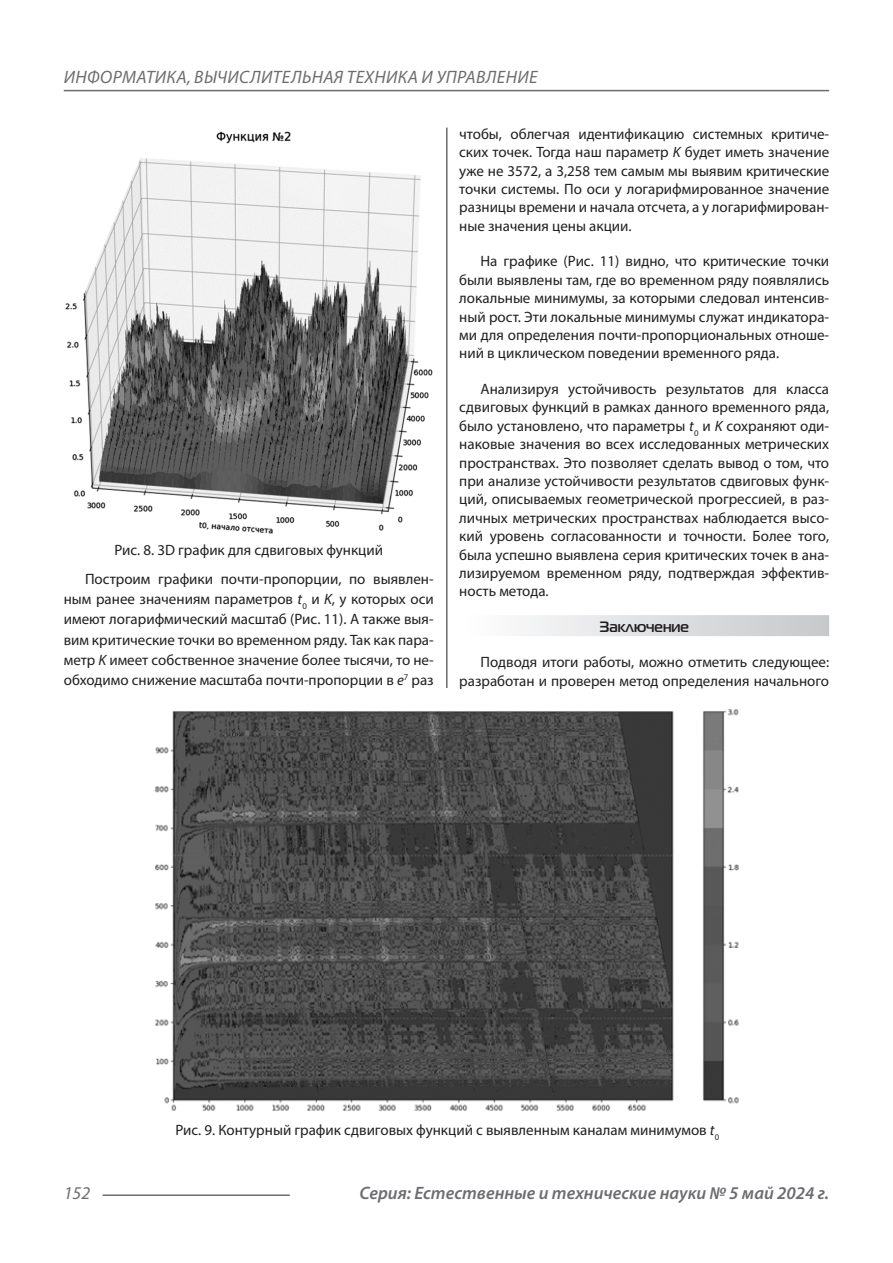
<style>
.page{position:relative;width:893px;height:1263px;background:#fff}
.page>*{position:absolute;margin:0;border:0;box-sizing:border-box;transform-origin:0 0}
.t1{font:italic 18px "Myriad Pro";letter-spacing:.02em;color:#6c6d70}
.t2{font:italic 600 18px "Myriad Pro";color:#6c6d70}
.Статья_текст{font:15px/18.5px "Myriad Pro";color:#231f20;text-align:justify}
.Статья_подзаголовок{font:700 15px "Magistral C";color:#231f20}
.s1{font-style:italic}
</style>
<div class="page">
<hr style="left:446px;top:128px;width:1px;height:1007px;background:#231f20">
<hr style="left:103px;top:1194px;width:187px;height:2px;background:#6c6d70">
<hr style="left:64px;top:90px;width:765px;height:1px;background:#6c6d70">
<div style="left:459px;top:615px;width:370px;height:21px;background:linear-gradient(to right,#fefeff,#c6c8ca)"></div>
<img style="left:65px;top:131px;width:368px;height:403px">
<div style="left:65px;top:703px;width:765px;height:432px;background:#fff"></div>
<img style="left:155px;top:709px;width:584px;height:402px">
<div style="left:441px;top:688px;width:13px;height:15px;background:#fff"></div>
<p class="t1" style="left:64px;top:66px;width:475px">ИНФОРМАТИКА, ВЫЧИСЛИТЕЛЬНАЯ ТЕХНИКА И УПРАВЛЕНИЕ</p>
<p class="Статья_текст" style="left:114px;top:541px;width:270px">Рис. 8. 3D график для сдвиговых функций</p>
<p class="Статья_текст" style="left:64px;top:568px;width:371px;line-height:20.4px;text-indent:21px">Построим графики почти-пропорции, по выявлен&shy;ным ранее значениям параметров <span class="s1">t</span><sub>0</sub> и <span class="s1">K</span>, у которых оси имеют логарифмический масштаб (Рис. 11). А также выя&shy;вим критические точки во временном ряду. Так как пара&shy;метр <span class="s1">K</span> имеет собственное значение более тысячи, то не&shy;обходимо снижение масштаба почти-пропорции в <span class="s1">e</span><sup>7</sup> раз</p>
<p class="Статья_текст" style="left:459px;top:124px;width:371px">чтобы, облегчая идентификацию системных критиче&shy;ских точек. Тогда наш параметр <span class="s1">K</span> будет иметь значение уже не 3572, а 3,258 тем самым мы выявим критические точки системы. По оси y логарифмированное значение разницы времени и начала отсчета, а y логарифмирован&shy;ные значения цены акции.</p>
<p class="Статья_текст" style="left:459px;top:252px;width:371px;text-indent:21px">На графике (Рис. 11) видно, что критические точки были выявлены там, где во временном ряду появлялись локальные минимумы, за которыми следовал интенсив&shy;ный рост. Эти локальные минимумы служат индикатора&shy;ми для определения почти-пропорциональных отноше&shy;ний в циклическом поведении временного ряда.</p>
<p class="Статья_текст" style="left:459px;top:379px;width:371px;text-indent:21px">Анализируя устойчивость результатов для класса сдвиговых функций в рамках данного временного ряда, было установлено, что параметры <span class="s1">t</span><sub>0</sub> и <span class="s1">K</span> сохраняют оди&shy;наковые значения во всех исследованных метрических пространствах. Это позволяет сделать вывод о том, что при анализе устойчивости результатов сдвиговых функ&shy;ций, описываемых геометрической прогрессией, в раз&shy;личных метрических пространствах наблюдается высо&shy;кий уровень согласованности и точности. Более того, была успешно выявлена серия критических точек в ана&shy;лизируемом временном ряду, подтверждая эффектив&shy;ность метода.</p>
<p class="Статья_подзаголовок" style="left:599px;top:618px;width:91px">Заключение</p>
<p class="Статья_текст" style="left:459px;top:653px;width:371px;text-align:right">Подводя итоги работы, можно отметить следующее: разработан и проверен метод определения начального</p>
<p class="Статья_текст" style="left:175px;top:1121px;width:545px">Рис. 9. Контурный график сдвиговых функций с выявленным каналам минимумов <span class="s1">t</span><sub>0</sub></p>
<p class="t1" style="left:64px;top:1182px;width:28px">152</p>
<p class="t2" style="left:359px;top:1182px;width:471px">Серия: Естественные и технические науки № 5 май 2024 г.</p>
</div>
